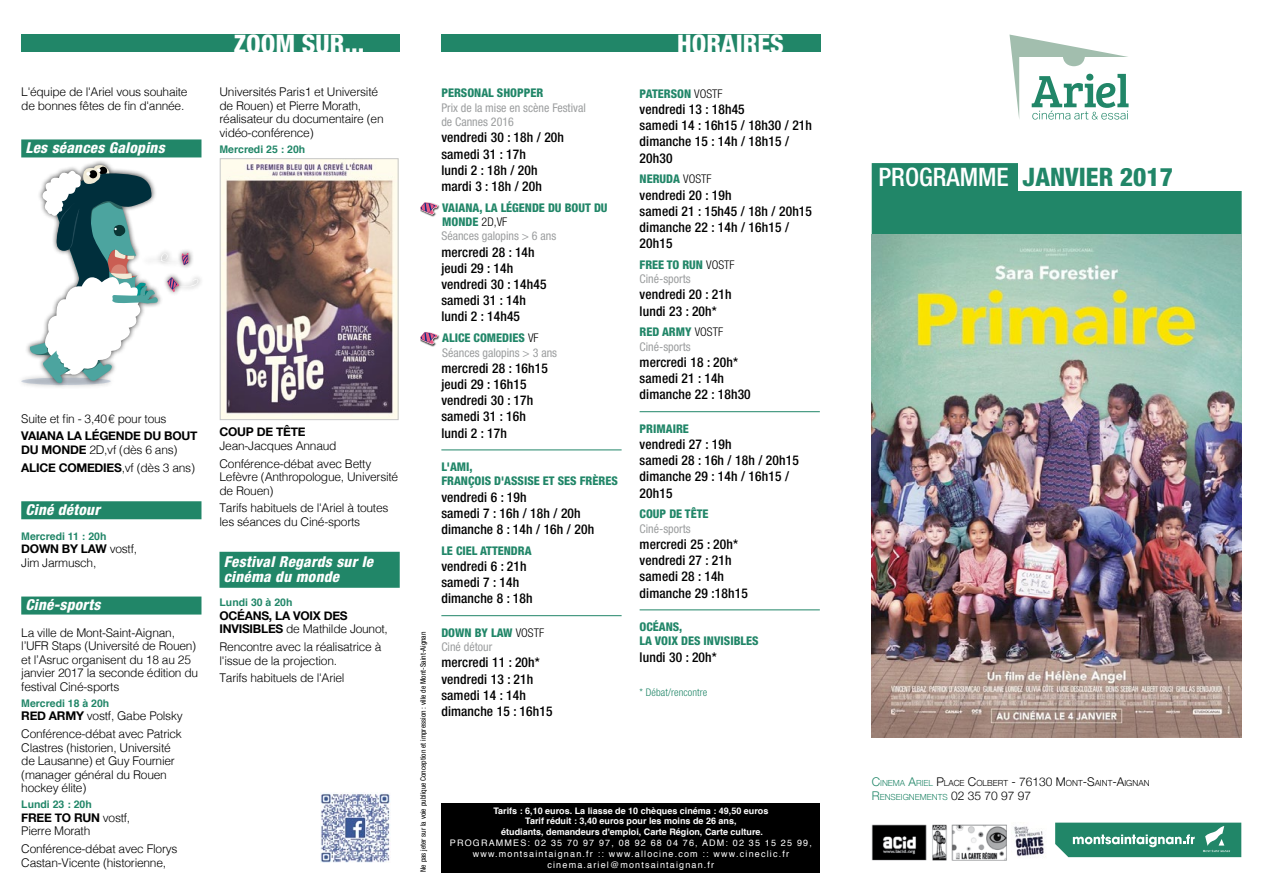
<style>
.page{position:relative;width:1263px;height:893px;background:#fff}
.page>*{position:absolute;margin:0;border:0;box-sizing:border-box;transform-origin:0 0}
.t1{font:800 condensed 25.5px "Helvetica Neue";color:#218668}
.t2{font:800 condensed 25.5px "Helvetica Neue";color:#fff}
.t3{font:italic 800 condensed 15px/15px "Helvetica Neue";letter-spacing:.02em;color:#fff}
.t4{font:500 condensed 13.5px/16.2px "Helvetica Neue";letter-spacing:.01em;color:#000}
.t5{font:300 12px/13.5px "Helvetica";letter-spacing:-.02em;color:#000}
.t6{font:800 condensed 12px/14.4px "Helvetica Neue";color:#218668}
.t7{font:condensed 12px/14.4px "Helvetica Neue";color:#9c9e9f}
.t8{font:700 12px "Helvetica Neue";letter-spacing:-.02em;color:#000}
.t9{font:300 12px/13.5px "Helvetica Neue";color:#000}
.t10{font:700 10.5px "Helvetica";color:#218668}
.t11{font:300 condensed 10.5px "Helvetica Neue";letter-spacing:.01em;color:#218668}
.t12{font:700 9px/10.8px "Helvetica";color:#fff;text-align:center}
.t13{font:9px/10.8px "Helvetica";letter-spacing:.13em;color:#fff;text-align:center}
.t14{font:condensed 7.5px "Helvetica Neue";color:#000}
.s1{font-family:"Helvetica Neue";font-weight:700}
.s2{font-family:"Helvetica";font-weight:300}
.s3{font-weight:300;color:#000}
.s4{font-weight:400;color:#9c9e9f}
.s5{font-weight:800;color:#218668}
.s6{font-weight:500;color:#fff}
.s7{color:#218668}
.s8{font-size:8.4px;color:#218668}
.s9{font-size:8.4px}
</style>
<div class="page">
<div style="left:872px;top:163px;width:370px;height:561px;background:#218668;border:2px solid #218668"></div>
<div style="left:442px;top:803px;width:378px;height:69px;background:#000"></div>
<img style="left:871px;top:824px;width:136px;height:37px">
<div style="left:441px;top:34px;width:380px;height:18px;background:#218668"></div>
<div style="left:21px;top:34px;width:379px;height:18px;background:#218668"></div>
<hr style="left:441px;top:449px;width:181px;height:1px;background:#218668">
<hr style="left:441px;top:615px;width:181px;height:1px;background:#218668">
<hr style="left:640px;top:411px;width:180px;height:1px;background:#218668">
<hr style="left:640px;top:609px;width:180px;height:1px;background:#218668">
<div style="left:420px;top:202px;width:20px;height:15px;background:#000;opacity:.75"></div>
<svg style="left:420px;top:202px;width:18px;height:13px"></svg>
<div style="left:420px;top:332px;width:20px;height:15px;background:#000;opacity:.75"></div>
<svg style="left:420px;top:332px;width:18px;height:13px"></svg>
<img style="left:320px;top:793px;width:70px;height:69px">
<svg style="left:1009px;top:35px;width:119px;height:85px"></svg>
<div style="left:21px;top:139px;width:180px;height:18px;background:#218668"></div>
<div style="left:21px;top:501px;width:180px;height:18px;background:#218668"></div>
<div style="left:21px;top:597px;width:180px;height:18px;background:#218668"></div>
<div style="left:219px;top:552px;width:181px;height:36px;background:#218668"></div>
<svg style="left:21px;top:378px;width:90px;height:7px"></svg>
<svg style="left:29px;top:164px;width:170px;height:220px"></svg>
<img style="left:222px;top:160px;width:174px;height:258px">
<div style="left:220px;top:158px;width:178px;height:262px;border:1px solid #c6c7c8"></div>
<img style="left:872px;top:235px;width:370px;height:503px">
<img style="left:1014px;top:826px;width:30px;height:31px">
<svg style="left:1055px;top:823px;width:186px;height:34px;background:#3e967c"></svg>
<div style="left:1018px;top:162px;width:233px;height:28px;background:#fff"></div>
<p class="t5" style="left:21px;top:84px;width:168px">L'équipe de l'Ariel vous souhaite de bonnes fêtes de fin d'année.</p>
<p class="t3" style="left:26px;top:140px;width:141px">Les séances Galopins</p>
<h1 class="t2" style="left:234px;top:28px;width:132px">ZOOM SUR...</h1>
<p class="t5" style="left:219px;top:84px;width:166px">Universités Paris1 et Université de Rouen) et Pierre Morath, réalisateur du documentaire (en vidéo-conférence)</p>
<p class="t10" style="left:219px;top:141px;width:87px">Mercredi 25 : 20h</p>
<p class="t5" style="left:21px;top:411px;width:147px">Suite et fin - 3,40€ pour tous</p>
<p class="t8" style="left:21px;top:429px;width:178px">VAIANA LA LÉGENDE DU BOUT</p>
<p class="t5" style="left:21px;top:442px;width:158px"><span class="s1">DU MONDE</span> 2D,vf (dès 6 ans)</p>
<p class="t8" style="left:21px;top:460px;width:175px">ALICE COMEDIES<span class="s2">,vf (dès 3 ans)</span></p>
<p class="t3" style="left:26px;top:502px;width:76px">Ciné détour</p>
<p class="t10" style="left:21px;top:528px;width:87px">Mercredi 11 : 20h</p>
<p class="t8" style="left:21px;top:542px;width:117px">DOWN BY LAW <span class="s2">vostf,</span></p>
<p class="t5" style="left:21px;top:555px;width:77px">Jim Jarmusch,</p>
<p class="t3" style="left:26px;top:597px;width:76px">Ciné-sports</p>
<p class="t5" style="left:21px;top:625px;width:178px">La ville de Mont-Saint-Aignan, l’UFR Staps (Université de Rouen) et l’Asruc organisent du 18 au 25 janvier 2017 la seconde édition du festival Ciné-sports</p>
<p class="t10" style="left:21px;top:695px;width:90px">Mercredi 18 à 20h</p>
<p class="t5" style="left:21px;top:706px;width:163px;line-height:17.7px"><span class="s1">RED ARMY</span> vostf, Gabe Polsky<br>Conférence-débat avec Patrick</p>
<p class="t5" style="left:21px;top:740px;width:155px">Clastres (historien, Université de Lausanne) et Guy Fournier (manager général du Rouen hockey élite)</p>
<p class="t10" style="left:21px;top:796px;width:72px">Lundi 23 : 20h</p>
<p class="t8" style="left:21px;top:810px;width:111px">FREE TO RUN <span class="s2">vostf,</span></p>
<p class="t5" style="left:21px;top:821px;width:158px;line-height:17.7px">Pierre Morath<br>Conférence-débat avec Florys</p>
<p class="t5" style="left:21px;top:855px;width:146px">Castan-Vicente (historienne,</p>
<p class="t8" style="left:219px;top:425px;width:88px">COUP DE TÊTE</p>
<p class="t5" style="left:219px;top:436px;width:153px;line-height:17.7px">Jean-Jacques Annaud<br>Conférence-débat avec Betty</p>
<p class="t5" style="left:219px;top:469px;width:180px">Lefèvre (Anthropologue, Université de Rouen)</p>
<p class="t5" style="left:219px;top:501px;width:170px">Tarifs habituels de l'Ariel à toutes les séances du Ciné-sports</p>
<p class="t3" style="left:224px;top:553px;width:151px">Festival Regards sur le cinéma du monde</p>
<p class="t10" style="left:219px;top:594px;width:74px">Lundi 30 à 20h</p>
<p class="t8" style="left:219px;top:608px;width:130px">OCÉANS, LA VOIX DES</p>
<p class="t5" style="left:219px;top:619px;width:170px;line-height:17.7px"><span class="s1">INVISIBLES</span> de Mathilde Jounot,<br>Rencontre avec la réalisatrice à</p>
<p class="t5" style="left:219px;top:651px;width:127px;line-height:17.7px">l'issue de la projection.<br>Tarifs habituels de l'Ariel</p>
<h1 class="t2" style="left:677px;top:28px;width:108px">HORAIRES</h1>
<p class="t14" style="left:419px;top:872px;width:241px;rotate:-90deg">Ne pas jeter sur la voie publique Conception et impression : ville de Mont-Saint-Aignan</p>
<p class="t6" style="left:441px;top:86px;width:104px">PERSONAL SHOPPER</p>
<p class="t7" style="left:441px;top:100px;width:146px">Prix de la mise en scène Festival de Cannes 2016</p>
<p class="t4" style="left:441px;top:129px;width:124px">vendredi 30 : 18h / 20h samedi 31 : 17h<br>lundi 2 : 18h / 20h mardi 3 : 18h / 20h</p>
<p class="t6" style="left:441px;top:200px;width:168px">VAIANA, LA LÉGENDE DU BOUT DU<br>MONDE <span class="s3">2D,VF<br></span><span class="s4">Séances galopins &gt; 6 ans</span></p>
<p class="t4" style="left:441px;top:244px;width:107px">mercredi 28 : 14h jeudi 29 : 14h vendredi 30 : 14h45 samedi 31 : 14h lundi 2 : 14h45</p>
<p class="t7" style="left:442px;top:331px;width:116px"><span class="s5">ALICE COMEDIES</span> <span class="s3">VF<br></span>Séances galopins &gt; 3 ans</p>
<p class="t4" style="left:441px;top:360px;width:108px">mercredi 28 : 16h15 jeudi 29 : 16h15 vendredi 30 : 17h samedi 31 : 16h lundi 2 : 17h</p>
<p class="t6" style="left:441px;top:459px;width:178px">L'AMI,<br>FRANÇOIS D'ASSISE ET SES FRÈRES</p>
<p class="t4" style="left:441px;top:489px;width:154px">vendredi 6 : 19h<br>samedi 7 : 16h / 18h / 20h dimanche 8 : 14h / 16h / 20h</p>
<p class="t6" style="left:441px;top:543px;width:92px">LE CIEL ATTENDRA</p>
<p class="t4" style="left:441px;top:558px;width:93px">vendredi 6 : 21h samedi 7 : 14h dimanche 8 : 18h</p>
<p class="t7" style="left:441px;top:625px;width:104px"><span class="s5">DOWN BY LAW</span> <span class="s3">VOSTF<br></span>Ciné détour</p>
<p class="t4" style="left:441px;top:654px;width:113px">mercredi 11 : 20h* vendredi 13 : 21h samedi 14 : 14h dimanche 15 : 16h15</p>
<p class="t6" style="left:640px;top:86px;width:85px">PATERSON <span class="s3">VOSTF</span></p>
<p class="t4" style="left:640px;top:101px;width:174px">vendredi 13 : 18h45<br>samedi 14 : 16h15 / 18h30 / 21h dimanche 15 : 14h / 18h15 /<br>20h30</p>
<p class="t6" style="left:640px;top:172px;width:73px">NERUDA <span class="s3">VOSTF</span></p>
<p class="t4" style="left:640px;top:186px;width:174px">vendredi 20 : 19h<br>samedi 21 : 15h45 / 18h / 20h15 dimanche 22 : 14h / 16h15 /<br>20h15</p>
<p class="t7" style="left:640px;top:257px;width:96px"><span class="s5">FREE TO RUN</span> <span class="s3">VOSTF<br></span>Ciné-sports</p>
<p class="t4" style="left:640px;top:286px;width:93px">vendredi 20 : 21h lundi 23 : 20h*</p>
<p class="t7" style="left:640px;top:325px;width:85px"><span class="s5">RED ARMY</span> <span class="s3">VOSTF<br></span>Ciné-sports</p>
<p class="t4" style="left:640px;top:354px;width:113px">mercredi 18 : 20h* samedi 21 : 14h dimanche 22 : 18h30</p>
<p class="t6" style="left:640px;top:421px;width:51px">PRIMAIRE</p>
<p class="t4" style="left:640px;top:436px;width:161px">vendredi 27 : 19h<br>samedi 28 : 16h / 18h / 20h15 dimanche 29 : 14h / 16h15 /<br>20h15</p>
<p class="t6" style="left:640px;top:507px;width:70px">COUP DE TÊTE</p>
<p class="t7" style="left:640px;top:521px;width:53px">Ciné-sports</p>
<p class="t4" style="left:640px;top:536px;width:110px">mercredi 25 : 20h* vendredi 27 : 21h samedi 28 : 14h dimanche 29 :18h15</p>
<p class="t6" style="left:640px;top:619px;width:120px">OCÉANS,<br>LA VOIX DES INVISIBLES</p>
<p class="t4" style="left:640px;top:649px;width:79px">lundi 30 : 20h*</p>
<p class="t11" style="left:640px;top:686px;width:69px">* Débat/rencontre</p>
<p class="t12" style="left:493px;top:805px;width:276px">Tarifs : 6,10 euros. La liasse de 10 chèques cinéma : 49,50 euros<br>Tarif réduit : 3,40 euros pour les moins de 26 ans,<br>étudiants, demandeurs d'emploi, Carte Région, Carte culture.</p>
<p class="t13" style="left:450px;top:838px;width:363px">PROGRAMMES: 02 35 70 97 97, 08 92 68 04 76, ADM: 02 35 15 25 99, www.montsaintaignan.fr :: www.allocine.com :: www.cineclic.fr cinema.ariel@montsaintaignan.fr</p>
<h1 class="t1" style="left:878px;top:161px;width:296px"><span class="s6">PROGRAMME</span> JANVIER 2017</h1>
<p class="t9" style="left:872px;top:775px;width:279px"><span class="s7">C</span><span class="s8">INEMA</span> <span class="s7">A</span><span class="s8">RIEL</span> P<span class="s9">LACE</span> C<span class="s9">OLBERT</span> - 76130 M <span class="s9">ONT</span>-S<span class="s9">AINT</span>-A<span class="s9">IGNAN<br></span><span class="s7">R</span><span class="s8">ENSEIGNEMENTS</span> 02 35 70 97 97</p>
</div>
